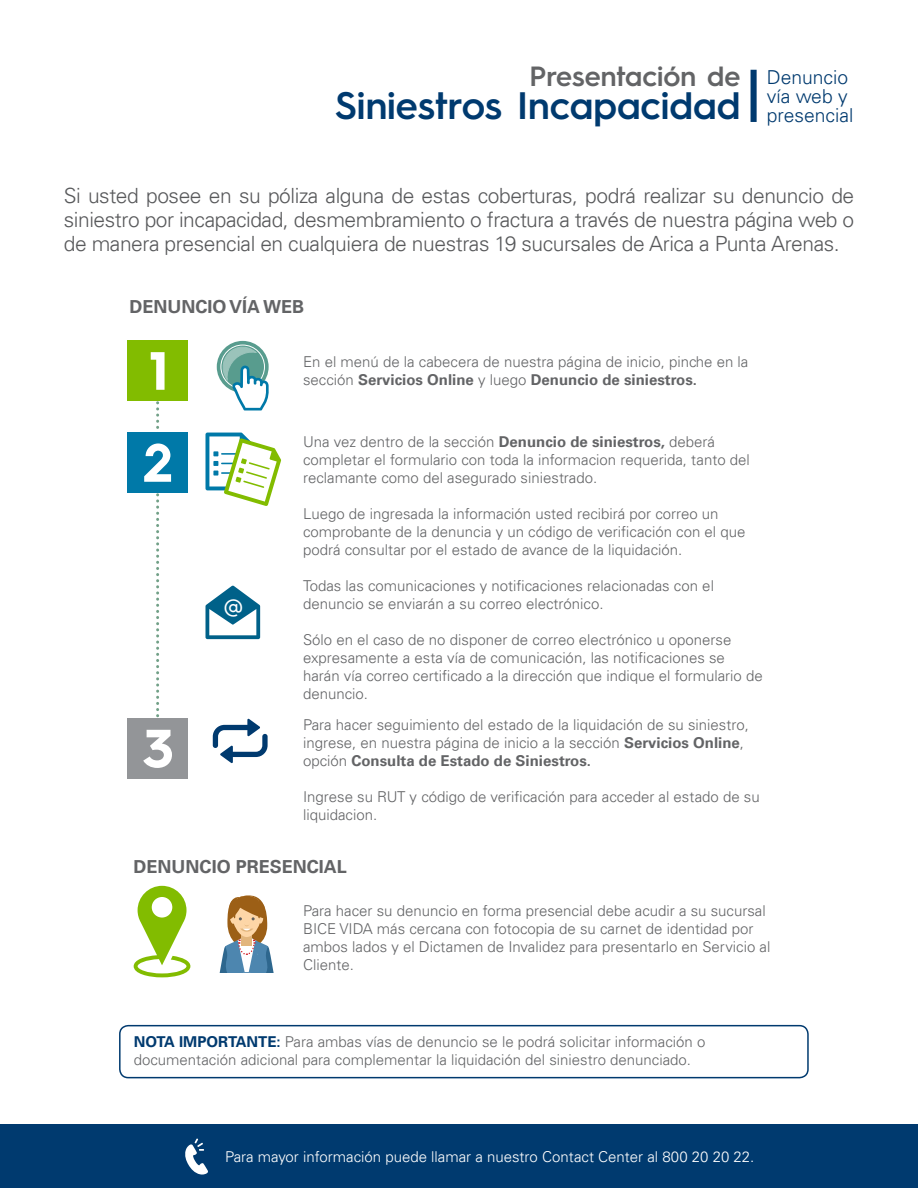
<style>
.page{position:relative;width:918px;height:1188px;background:#fff}
.page>*{position:absolute;margin:0;border:0;box-sizing:border-box;transform-origin:0 0}
.t1{font:600 38.4px "Hurme Geometric Sans 3";color:#003a6f}
.t2{font:600 27.9px "Hurme Geometric Sans 3";color:#636466}
.t3{font:24px "Hurme Geometric Sans 3";color:#fff}
.t4{font:300 21px/24px "Univers LT";letter-spacing:-.02em;color:#58595b;text-align:justify}
.t5{font:300 19.2px/19.2px "Univers LT";color:#003a6f}
.t6{font:700 18px "Univers LT";color:#636466}
.t7{font:300 15px/18px "Univers LT";color:#636466}
.t8{font:300 15px "Univers LT";color:#fff}
.s1{font-weight:700}
.s2{font-weight:700;color:#003a6f}
</style>
<div class="page">
<div style="left:0;top:1125px;width:918px;height:63px;background:#003a6f"></div>
<svg style="left:185px;top:1139px;width:23px;height:36px"></svg>
<div style="left:751px;top:70px;width:6px;height:52px;background:#003a6f"></div>
<div style="left:128px;top:341px;width:60px;height:60px;background:#82bc00"></div>
<div style="left:128px;top:433px;width:60px;height:60px;background:#0079a8"></div>
<div style="left:128px;top:719px;width:60px;height:60px;background:#939598"></div>
<svg style="left:143px;top:352px;width:29px;height:416px"></svg>
<svg style="left:217px;top:341px;width:52px;height:52px"></svg>
<div style="left:221px;top:345px;width:44px;height:44px;border:1px solid #fff;border-radius:50%"></div>
<svg style="left:221px;top:346px;width:48px;height:65px"></svg>
<svg style="left:206px;top:433px;width:75px;height:73px"></svg>
<svg style="left:206px;top:586px;width:54px;height:53px"></svg>
<svg style="left:213px;top:719px;width:55px;height:44px"></svg>
<svg style="left:219px;top:895px;width:55px;height:77px"></svg>
<div style="left:119px;top:1025px;width:690px;height:53px;border:2px solid #003a6f;border-radius:9px"></div>
<svg style="left:134px;top:886px;width:56px;height:91px"></svg>
<h2 class="t2" style="left:529px;top:57px;width:212px">Presentación de</h2>
<h1 class="t1" style="left:335px;top:79px;width:407px">Siniestros Incapacidad</h1>
<p class="t5" style="left:767px;top:67px;width:88px">Denuncio vía web y presencial</p>
<p class="t4" style="left:64px;top:183px;width:792px">Si usted posee en su póliza alguna de estas coberturas, podrá realizar su denuncio de siniestro por incapacidad, desmembramiento o fractura a través de nuestra página web o de manera presencial en cualquiera de nuestras 19 sucursales de Arica a Punta Arenas.</p>
<p class="t6" style="left:130px;top:296px;width:176px">Denuncio vía web</p>
<h3 class="t3" style="left:224px;top:590px;width:21px">@</h3>
<p class="t7" style="left:303px;top:353px;width:447px">En el menú de la cabecera de nuestra página de inicio, pinche en la sección <span class="s1">Servicios Online</span> y luego <span class="s1">Denuncio de siniestros.</span></p>
<p class="t7" style="left:303px;top:433px;width:448px">Una vez dentro de la sección <span class="s1">Denuncio de siniestros,</span> deberá completar el formulario con toda la informacion requerida, tanto del reclamante como del asegurado siniestrado.</p>
<p class="t7" style="left:303px;top:505px;width:444px">Luego de ingresada la información usted recibirá por correo un comprobante de la denuncia y un código de verificación con el que podrá consultar por el estado de avance de la liquidación.</p>
<p class="t7" style="left:303px;top:577px;width:412px">Todas las comunicaciones y notificaciones relacionadas con el denuncio se enviarán a su correo electrónico.</p>
<p class="t7" style="left:303px;top:631px;width:461px">Sólo en el caso de no disponer de correo electrónico u oponerse expresamente a esta vía de comunicación, las notificaciones se harán vía correo certificado a la dirección que indique el formulario de denuncio.</p>
<p class="t7" style="left:303px;top:715px;width:447px">Para hacer seguimiento del estado de la liquidación de su siniestro, ingrese, en nuestra página de inicio a la sección <span class="s1">Servicios Online</span>, opción <span class="s1">Consulta de Estado de Siniestros.</span></p>
<p class="t7" style="left:303px;top:787px;width:458px">Ingrese su RUT y código de verificación para acceder al estado de su liquidacion.</p>
<p class="t6" style="left:134px;top:856px;width:215px">Denuncio PRESENCIAL</p>
<p class="t7" style="left:303px;top:901px;width:469px">Para hacer su denuncio en forma presencial debe acudir a su sucursal BICE VIDA más cercana con fotocopia de su carnet de identidad por ambos lados y el Dictamen de Invalidez para presentarlo en Servicio al Cliente.</p>
<p class="t7" style="left:134px;top:1033px;width:573px"><span class="s2">NOTA IMPORTANTE:</span> Para ambas vías de denuncio se le podrá solicitar información o documentación adicional para complementar la liquidación del siniestro denunciado.</p>
<p class="t8" style="left:225px;top:1148px;width:531px">Para mayor información puede llamar a nuestro Contact Center al 800 20 20 22.</p>
</div>
